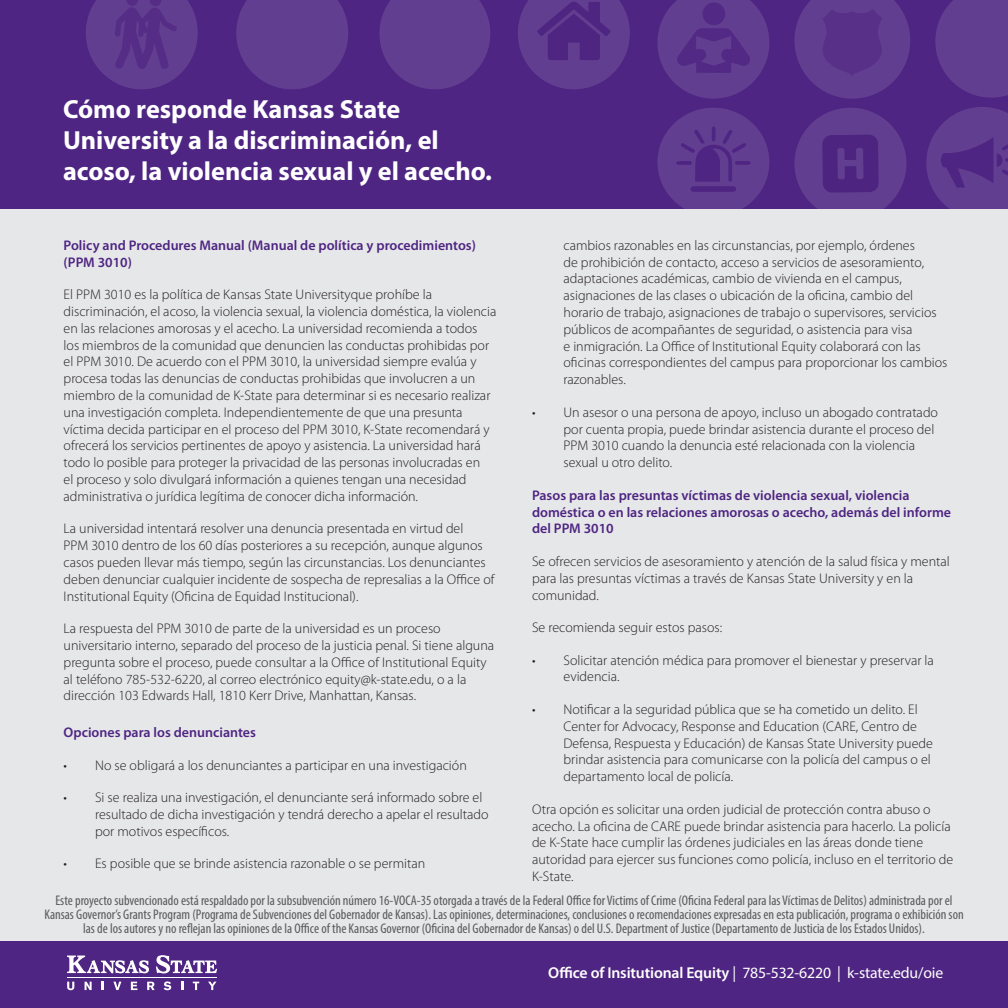
<style>
.page{position:relative;width:1008px;height:1008px;background:#fff}
.page>*{position:absolute;margin:0;border:0;box-sizing:border-box;transform-origin:0 0}
.t1{font:700 26.25px/31.3px "Myriad Pro";color:#fff}
.body{font:15.75px "Myriad Pro";letter-spacing:-.01em;color:#fff}
.t2{font:300 14px/16.8px "Myriad Pro";color:#231f20}
.t3{font:condensed 14px/14px "Myriad Pro";color:#5a5a5d;text-align:center}
.t4{font:600 14px/16.8px "Myriad Pro";color:#4e2582}
.s1{font-weight:600}
</style>
<div class="page">
<div style="left:0;top:0;width:1008px;height:209px;background:#4e2582"></div>
<svg style="left:657px;top:0;width:112px;height:99px"></svg>
<div style="left:702px;top:2px;width:23px;height:23px;background:#522984;border-radius:50%"></div>
<svg style="left:518px;top:0;width:112px;height:89px"></svg>
<div style="left:657px;top:108px;width:112px;height:109px;background:#623e90;border-radius:50%"></div>
<svg style="left:676px;top:126px;width:75px;height:66px"></svg>
<svg style="left:926px;top:107px;width:82px;height:102px"></svg>
<div style="left:794px;top:107px;width:113px;height:113px;background:#623e90;border-radius:50%"></div>
<svg style="left:822px;top:135px;width:57px;height:58px"></svg>
<svg style="left:86px;top:0;width:112px;height:89px"></svg>
<svg style="left:794px;top:0;width:116px;height:99px"></svg>
<svg style="left:236px;top:0;width:112px;height:89px"></svg>
<svg style="left:379px;top:0;width:111px;height:89px"></svg>
<svg style="left:935px;top:0;width:73px;height:98px"></svg>
<div style="left:0;top:941px;width:1008px;height:67px;background:#4e2582"></div>
<div style="left:0;top:209px;width:1008px;height:732px;background:#e6e7e9"></div>
<hr style="left:67px;top:977px;width:149px;height:1px;background:#fff">
<svg style="left:67px;top:956px;width:82px;height:17px"></svg>
<svg style="left:156px;top:955px;width:61px;height:18px"></svg>
<svg style="left:67px;top:982px;width:7px;height:8px"></svg>
<svg style="left:85px;top:982px;width:7px;height:8px"></svg>
<svg style="left:102px;top:982px;width:2px;height:8px"></svg>
<svg style="left:113px;top:982px;width:8px;height:8px"></svg>
<svg style="left:131px;top:982px;width:6px;height:8px"></svg>
<svg style="left:147px;top:982px;width:8px;height:8px"></svg>
<svg style="left:164px;top:981px;width:7px;height:9px"></svg>
<svg style="left:181px;top:982px;width:2px;height:8px"></svg>
<svg style="left:193px;top:982px;width:6px;height:8px"></svg>
<svg style="left:208px;top:982px;width:8px;height:8px"></svg>
<p class="t1" style="left:63px;top:92px;width:430px">Cómo responde Kansas State<br>University a la discriminación, el acoso, la violencia sexual y el acecho.</p>
<p class="t4" style="left:64px;top:236px;width:414px">Policy and Procedures Manual (Manual de política y procedimientos) (PPM 3010)</p>
<p class="t2" style="left:64px;top:286px;width:434px">El PPM 3010 es la política de Kansas State Universityque prohíbe la discriminación, el acoso, la violencia sexual, la violencia doméstica, la violencia en las relaciones amorosas y el acecho. La universidad recomienda a todos los miembros de la comunidad que denuncien las conductas prohibidas por el PPM 3010. De acuerdo con el PPM 3010, la universidad siempre evalúa y procesa todas las denuncias de conductas prohibidas que involucren a un miembro de la comunidad de K-State para determinar si es necesario realizar una investigación completa. Independientemente de que una presunta víctima decida participar en el proceso del PPM 3010, K-State recomendará y ofrecerá los servicios pertinentes de apoyo y asistencia. La universidad hará todo lo posible para proteger la privacidad de las personas involucradas en<br>el proceso y solo divulgará información a quienes tengan una necesidad administrativa o jurídica legítima de conocer dicha información.</p>
<p class="t2" style="left:64px;top:520px;width:432px">La universidad intentará resolver una denuncia presentada en virtud del<br>PPM 3010 dentro de los 60 días posteriores a su recepción, aunque algunos casos pueden llevar más tiempo, según las circunstancias. Los denunciantes deben denunciar cualquier incidente de sospecha de represalias a la Office of Institutional Equity (Oficina de Equidad Institucional).</p>
<p class="t2" style="left:64px;top:620px;width:432px">La respuesta del PPM 3010 de parte de la universidad es un proceso universitario interno, separado del proceso de la justicia penal. Si tiene alguna pregunta sobre el proceso, puede consultar a la Office of Institutional Equity al teléfono 785-532-6220, al correo electrónico equity@k-state.edu, o a la dirección 103 Edwards Hall, 1810 Kerr Drive, Manhattan, Kansas.</p>
<p class="t4" style="left:64px;top:724px;width:194px">Opciones para los denunciantes</p>
<p class="t2" style="left:64px;top:756px;width:405px">• No se obligará a los denunciantes a participar en una investigación</p>
<p class="t2" style="left:95px;top:789px;width:395px;text-indent:-32px">• Si se realiza una investigación, el denunciante será informado sobre el resultado de dicha investigación y tendrá derecho a apelar el resultado por motivos específicos.</p>
<p class="t2" style="left:64px;top:855px;width:363px">• Es posible que se brinde asistencia razonable o se permitan</p>
<p class="t3" style="left:44px;top:893px;width:921px">Este proyecto subvencionado está respaldado por la subsubvención número 16-VOCA-35 otorgada a través de la Federal Office for Victims of Crime (Oficina Federal para las Víctimas de Delitos) administrada por el<br>Kansas Governor’s Grants Program (Programa de Subvenciones del Gobernador de Kansas). Las opiniones, determinaciones, conclusiones o recomendaciones expresadas en esta publicación, programa o exhibición son las de los autores y no reflejan las opiniones de la Office of the Kansas Governor (Oficina del Gobernador de Kansas) o del U.S. Department of Justice (Departamento de Justicia de los Estados Unidos).</p>
<p class="t2" style="left:564px;top:237px;width:385px">cambios razonables en las circunstancias, por ejemplo, órdenes<br>de prohibición de contacto, acceso a servicios de asesoramiento, adaptaciones académicas, cambio de vivienda en el campus, asignaciones de las clases o ubicación de la oficina, cambio del horario de trabajo, asignaciones de trabajo o supervisores, servicios públicos de acompañantes de seguridad, o asistencia para visa<br>e inmigración. La Office of Institutional Equity colaborará con las oficinas correspondientes del campus para proporcionar los cambios razonables.</p>
<p class="t2" style="left:564px;top:404px;width:376px;text-indent:-32px">• Un asesor o una persona de apoyo, incluso un abogado contratado por cuenta propia, puede brindar asistencia durante el proceso del PPM 3010 cuando la denuncia esté relacionada con la violencia sexual u otro delito.</p>
<p class="t4" style="left:532px;top:486px;width:421px">Pasos para las presuntas víctimas de violencia sexual, violencia doméstica o en las relaciones amorosas o acecho, además del informe del PPM 3010</p>
<p class="t2" style="left:532px;top:553px;width:419px">Se ofrecen servicios de asesoramiento y atención de la salud física y mental para las presuntas víctimas a través de Kansas State University y en la comunidad.</p>
<p class="t2" style="left:532px;top:619px;width:192px">Se recomienda seguir estos pasos:</p>
<p class="t2" style="left:564px;top:651px;width:372px;text-indent:-32px">• Solicitar atención médica para promover el bienestar y preservar la evidencia.</p>
<p class="t2" style="left:564px;top:701px;width:371px;text-indent:-32px">• Notificar a la seguridad pública que se ha cometido un delito. El Center for Advocacy, Response and Education (CARE, Centro de Defensa, Respuesta y Educación) de Kansas State University puede brindar asistencia para comunicarse con la policía del campus o el departamento local de policía.</p>
<p class="t2" style="left:532px;top:801px;width:423px">Otra opción es solicitar una orden judicial de protección contra abuso o acecho. La oficina de CARE puede brindar asistencia para hacerlo. La policía de K-State hace cumplir las órdenes judiciales en las áreas donde tiene autoridad para ejercer sus funciones como policía, incluso en el territorio de K-State.</p>
<p class="body" style="left:548px;top:963px;width:396px"><span class="s1">Office of Insitutional Equity</span> | 785-532-6220 | k-state.edu/oie</p>
</div>
